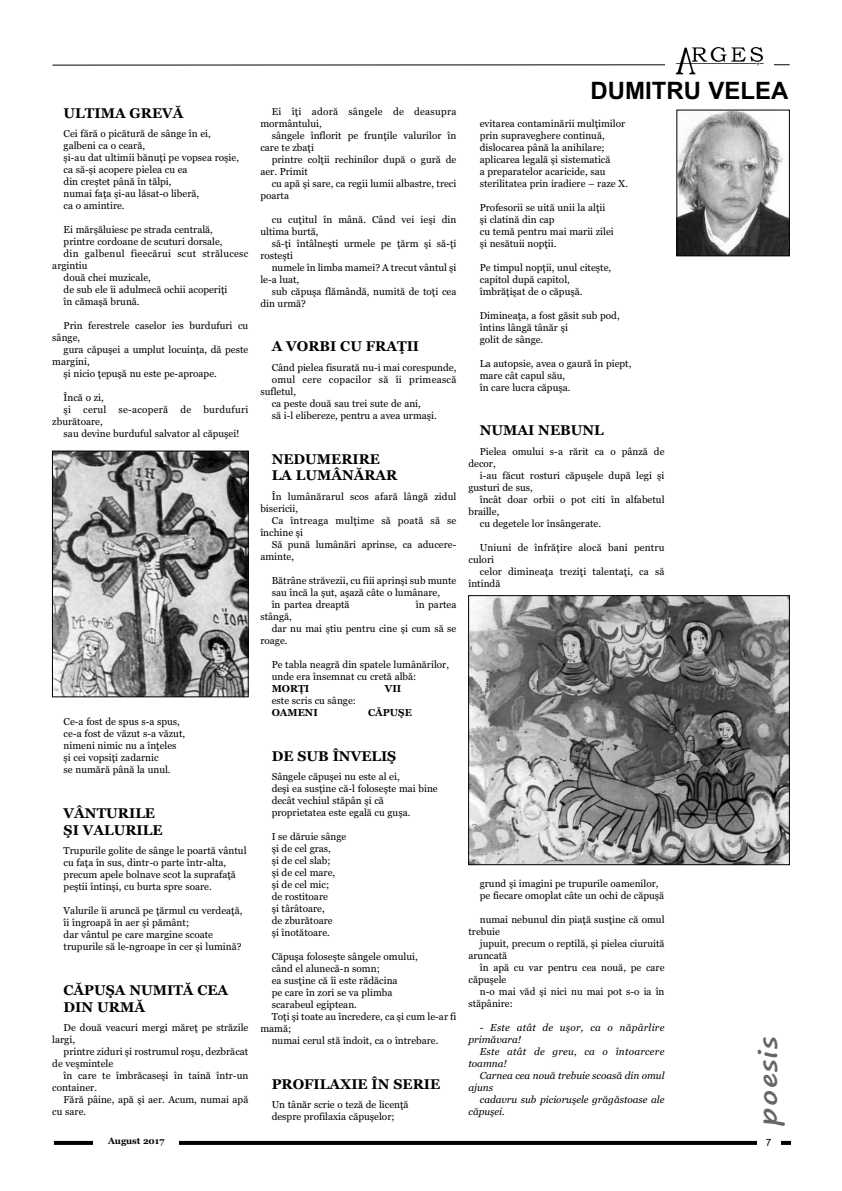
<style>
.page{position:relative;width:842px;height:1191px;background:#fff}
.page>*{position:absolute;margin:0;border:0;box-sizing:border-box;transform-origin:0 0}
.t1{font:700 24px "Arial";color:#000}
.t2{font:700 24px "Segoe Print";letter-spacing:.045em;color:#666;scale:1.2 1}
.t3{font:700 14px/16.8px "Georgia";color:#000}
.t4{font:10px/12px "Georgia";color:#000}
.t5{font:10px/12px "Georgia";letter-spacing:.025em;color:#000}
.t6{font:italic 10px/12px "Georgia";color:#000}
.t7{font:italic 10px/12px "Georgia";letter-spacing:.025em;color:#000}
.t8{font:700 10px "Georgia";color:#000}
.t9{font:10px "Arial";color:#000}
.t10{font:700 9px "Georgia";color:#000}
</style>
<div class="page">
<svg style="left:52px;top:64px;width:738px;height:2px"></svg>
<div style="left:665px;top:43px;width:109px;height:35px;background:#fff"></div>
<img style="left:675px;top:47px;width:89px;height:28px">
<svg style="left:54px;top:1140px;width:737px;height:4px;background:#3a3a3a"></svg>
<div style="left:757px;top:1137px;width:23px;height:12px;background:#fff"></div>
<div style="left:94px;top:1135px;width:85px;height:13px;background:#fff"></div>
<img style="left:679px;top:112px;width:108px;height:142px">
<div style="left:677px;top:110px;width:112px;height:146px;border:1px solid #000"></div>
<img style="left:470px;top:597px;width:317px;height:266px">
<div style="left:468px;top:595px;width:321px;height:270px;border:1px solid #000"></div>
<img style="left:54px;top:453px;width:192px;height:242px">
<div style="left:52px;top:451px;width:196px;height:246px;border:1px solid #000"></div>
<h2 class="t3" style="left:64px;top:104px;width:121px">ULTIMA GREVĂ</h2>
<p class="t4" style="left:64px;top:128px;width:177px">Cei fără o picătură de sânge în ei, galbeni ca o ceară,<br>şi-au dat ultimii bănuţi pe vopsea roşie, ca să-şi acopere pielea cu ea<br>din creştet până în tălpi,<br>numai faţa şi-au lăsat-o liberă,<br>ca o amintire.</p>
<p class="t4" style="left:64px;top:224px;width:151px">Ei mărşăluiesc pe strada centrală,</p>
<p class="t4" style="left:64px;top:236px;width:160px">printre cordoane de scuturi dorsale,</p>
<p class="t5" style="left:64px;top:248px;width:186px">din galbenul fieecărui scut strălucesc</p>
<p class="t4" style="left:52px;top:260px;width:37px">argintiu</p>
<p class="t4" style="left:64px;top:272px;width:89px">două chei muzicale,</p>
<p class="t4" style="left:64px;top:284px;width:165px">de sub ele îi adulmecă ochii acoperiţi</p>
<p class="t4" style="left:64px;top:296px;width:78px">în cămaşă brună.</p>
<p class="t4" style="left:52px;top:320px;width:198px;text-indent:11px">Prin ferestrele caselor ies burdufuri cu sânge,</p>
<p class="t4" style="left:64px;top:344px;width:186px">gura căpuşei a umplut locuinţa, dă peste</p>
<p class="t4" style="left:52px;top:356px;width:39px">margini,</p>
<p class="t4" style="left:64px;top:368px;width:155px">şi nicio ţepuşă nu este pe-aproape.</p>
<p class="t4" style="left:64px;top:392px;width:42px">Încă o zi,</p>
<p class="t5" style="left:64px;top:404px;width:186px">şi cerul se-acoperă de burdufuri</p>
<p class="t4" style="left:52px;top:416px;width:52px">zburătoare,</p>
<p class="t4" style="left:64px;top:428px;width:177px">sau devine burduful salvator al căpuşei!</p>
<p class="t4" style="left:64px;top:716px;width:123px">Ce-a fost de spus s-a spus, ce-a fost de văzut s-a văzut, nimeni nimic nu a înţeles şi cei vopsiţi zadarnic<br>se numără până la unul.</p>
<h2 class="t3" style="left:64px;top:804px;width:100px">VÂNTURILE<br>ŞI VALURILE</h2>
<p class="t4" style="left:64px;top:845px;width:184px">Trupurile golite de sânge le poartă vântul cu faţa în sus, dintr-o parte într-alta, precum apele bolnave scot la suprafaţă peştii întinşi, cu burta spre soare.</p>
<p class="t4" style="left:64px;top:905px;width:180px">Valurile îi aruncă pe ţărmul cu verdeaţă, îi îngroapă în aer şi pământ;<br>dar vântul pe care margine scoate trupurile să le-ngroape în cer şi lumină?</p>
<h2 class="t3" style="left:64px;top:981px;width:166px">CĂPUŞA NUMITĂ CEA<br>DIN URMĂ</h2>
<p class="t4" style="left:52px;top:1021px;width:198px;text-indent:11px">De două veacuri mergi măreţ pe străzile largi,</p>
<p class="t4" style="left:52px;top:1045px;width:198px;text-indent:11px">printre ziduri şi rostrumul roşu, dezbrăcat de veşmintele</p>
<p class="t4" style="left:52px;top:1069px;width:198px;text-indent:11px">în care te îmbrăcaseşi în taină într-un container.</p>
<p class="t4" style="left:52px;top:1093px;width:198px;text-indent:11px">Fără pâine, apă şi aer. Acum, numai apă cu sare.</p>
<p class="t5" style="left:260px;top:105px;width:198px;text-indent:11px">Ei îţi adoră sângele de deasupra mormântului,</p>
<p class="t4" style="left:260px;top:129px;width:198px;text-indent:11px">sângele înflorit pe frunţile valurilor în care te zbaţi</p>
<p class="t4" style="left:260px;top:153px;width:198px;text-indent:11px">printre colţii rechinilor după o gură de aer. Primit</p>
<p class="t4" style="left:260px;top:177px;width:198px;text-indent:11px">cu apă şi sare, ca regii lumii albastre, treci poarta</p>
<p class="t4" style="left:260px;top:213px;width:198px;text-indent:11px">cu cuţitul în mână. Când vei ieşi din ultima burtă,</p>
<p class="t4" style="left:260px;top:237px;width:198px;text-indent:11px">să-ţi întâlneşti urmele pe ţărm şi să-ţi rosteşti</p>
<p class="t4" style="left:260px;top:261px;width:198px;text-indent:11px">numele în limba mamei? A trecut vântul şi le-a luat,</p>
<p class="t4" style="left:260px;top:285px;width:198px;text-indent:11px">sub căpuşa flămândă, numită de toţi cea din urmă?</p>
<h2 class="t3" style="left:272px;top:338px;width:149px">A VORBI CU FRAŢII</h2>
<p class="t4" style="left:272px;top:361px;width:186px">Când pielea fisurată nu-i mai corespunde,</p>
<p class="t5" style="left:272px;top:373px;width:186px">omul cere copacilor să îi primească</p>
<p class="t4" style="left:260px;top:385px;width:37px">sufletul,</p>
<p class="t4" style="left:272px;top:397px;width:151px">ca peste două sau trei sute de ani,</p>
<p class="t4" style="left:272px;top:409px;width:167px">să i-l elibereze, pentru a avea urmaşi.</p>
<h2 class="t3" style="left:272px;top:450px;width:127px">NEDUMERIRE<br>LA LUMÂNĂRAR</h2>
<p class="t4" style="left:260px;top:490px;width:198px;text-indent:11px">În lumânărarul scos afară lângă zidul bisericii,</p>
<p class="t5" style="left:260px;top:514px;width:198px;text-indent:11px">Ca întreaga mulţime să poată să se închine şi</p>
<p class="t4" style="left:260px;top:538px;width:198px;text-indent:11px">Să pună lumânări aprinse, ca aducere&shy;aminte,</p>
<p class="t4" style="left:272px;top:574px;width:186px">Bătrâne străvezii, cu fiii aprinşi sub munte sau încă la şut, aşază câte o lumânare,<br>în partea dreaptă</p>
<p class="t4" style="left:416px;top:598px;width:42px">în partea</p>
<p class="t4" style="left:260px;top:610px;width:33px">stângă,</p>
<p class="t4" style="left:272px;top:622px;width:186px">dar nu mai ştiu pentru cine şi cum să se</p>
<p class="t4" style="left:260px;top:634px;width:29px">roage.</p>
<p class="t4" style="left:272px;top:658px;width:179px">Pe tabla neagră din spatele lumânărilor, unde era însemnat cu cretă albă:</p>
<p class="t8" style="left:272px;top:682px;width:39px">MORŢI</p>
<p class="t8" style="left:385px;top:682px;width:18px">VII</p>
<p class="t4" style="left:272px;top:694px;width:86px">este scris cu sânge:</p>
<p class="t8" style="left:272px;top:706px;width:48px">OAMENI</p>
<p class="t8" style="left:368px;top:706px;width:45px">CĂPUŞE</p>
<h2 class="t3" style="left:272px;top:747px;width:126px">DE SUB ÎNVELIŞ</h2>
<p class="t4" style="left:272px;top:770px;width:168px">Sângele căpuşei nu este al ei,<br>deşi ea susţine că-l foloseşte mai bine decât vechiul stăpân şi că proprietatea este egală cu guşa.</p>
<p class="t4" style="left:272px;top:830px;width:76px">I se dăruie sânge şi de cel gras,<br>şi de cel slab;<br>şi de cel mare,<br>şi de cel mic;<br>de rostitoare<br>şi târâtoare,<br>de zburătoare<br>şi înotătoare.</p>
<p class="t4" style="left:272px;top:950px;width:147px">Căpuşa foloseşte sângele omului,</p>
<p class="t4" style="left:272px;top:962px;width:110px">când el alunecă-n somn;</p>
<p class="t4" style="left:272px;top:974px;width:127px">ea susţine că îi este rădăcina</p>
<p class="t4" style="left:272px;top:986px;width:122px">pe care în zori se va plimba</p>
<p class="t4" style="left:272px;top:998px;width:87px">scarabeul egiptean.</p>
<p class="t4" style="left:272px;top:1010px;width:186px">Toţi şi toate au încredere, ca şi cum le-ar fi</p>
<p class="t4" style="left:260px;top:1022px;width:32px">mamă;</p>
<p class="t4" style="left:272px;top:1034px;width:168px">numai cerul stă îndoit, ca o întrebare.</p>
<h2 class="t3" style="left:272px;top:1075px;width:170px">PROFILAXIE ÎN SERIE</h2>
<p class="t4" style="left:272px;top:1098px;width:138px">Un tânăr scrie o teză de licenţă despre profilaxia căpuşelor;</p>
<h1 class="t1" style="left:591px;top:76px;width:199px">DUMITRU VELEA</h1>
<p class="t4" style="left:480px;top:117px;width:150px">evitarea contaminării mulţimilor prin supraveghere continuă, dislocarea până la anihilare; aplicarea legală şi sistematică<br>a preparatelor acaricide, sau sterilitatea prin iradiere – raze X.</p>
<p class="t4" style="left:480px;top:201px;width:136px">Profesorii se uită unii la alţii şi clatină din cap<br>cu temă pentru mai marii zilei şi nesătuii nopţii.</p>
<p class="t4" style="left:480px;top:261px;width:133px">Pe timpul nopţii, unul citeşte, capitol după capitol, îmbrăţişat de o căpuşă.</p>
<p class="t4" style="left:480px;top:309px;width:141px">Dimineaţa, a fost găsit sub pod, întins lângă tânăr şi<br>golit de sânge.</p>
<p class="t4" style="left:480px;top:357px;width:153px">La autopsie, avea o gaură în piept, mare cât capul său,<br>în care lucra căpuşa.</p>
<h2 class="t3" style="left:480px;top:422px;width:125px">NUMAI NEBUNL</h2>
<p class="t4" style="left:468px;top:445px;width:198px;text-indent:11px">Pielea omului s-a rărit ca o pânză de decor,</p>
<p class="t4" style="left:468px;top:469px;width:198px;text-indent:11px">i-au făcut rosturi căpuşele după legi şi gusturi de sus,</p>
<p class="t4" style="left:480px;top:493px;width:186px">încât doar orbii o pot citi în alfabetul</p>
<p class="t4" style="left:468px;top:505px;width:32px">braille,</p>
<p class="t4" style="left:480px;top:517px;width:123px">cu degetele lor însângerate.</p>
<p class="t4" style="left:468px;top:541px;width:198px;text-indent:11px">Uniuni de înfrăţire alocă bani pentru culori</p>
<p class="t4" style="left:468px;top:565px;width:198px;text-indent:11px">celor dimineaţa treziţi talentaţi, ca să întindă</p>
<p class="t4" style="left:480px;top:877px;width:186px">grund şi imagini pe trupurile oamenilor, pe fiecare omoplat câte un ochi de căpuşă</p>
<p class="t4" style="left:468px;top:913px;width:198px;text-indent:11px">numai nebunul din piaţă susţine că omul trebuie</p>
<p class="t4" style="left:468px;top:937px;width:198px;text-indent:11px">jupuit, precum o reptilă, şi pielea ciuruită aruncată</p>
<p class="t4" style="left:468px;top:961px;width:198px;text-indent:11px">în apă cu var pentru cea nouă, pe care căpuşele</p>
<p class="t4" style="left:468px;top:985px;width:198px;text-indent:11px">n-o mai văd şi nici nu mai pot s-o ia în stăpânire:</p>
<p class="t7" style="left:468px;top:1021px;width:198px;text-indent:11px">- Este atât de uşor, ca o năpârlire primăvara!</p>
<p class="t7" style="left:468px;top:1045px;width:198px;text-indent:11px">Este atât de greu, ca o întoarcere toamna!</p>
<p class="t6" style="left:468px;top:1069px;width:198px;text-indent:11px">Carnea cea nouă trebuie scoasă din omul ajuns</p>
<p class="t6" style="left:468px;top:1093px;width:198px;text-indent:11px">cadavru sub picioruşele grăgăstoase ale căpuşei.</p>
<h1 class="t2" style="left:754px;top:1125px;width:75px;rotate:-90deg">poesis</h1>
<p class="t10" style="left:108px;top:1136px;width:58px">August 2017</p>
<p class="t9" style="left:766px;top:1136px;width:7px">7</p>
</div>
